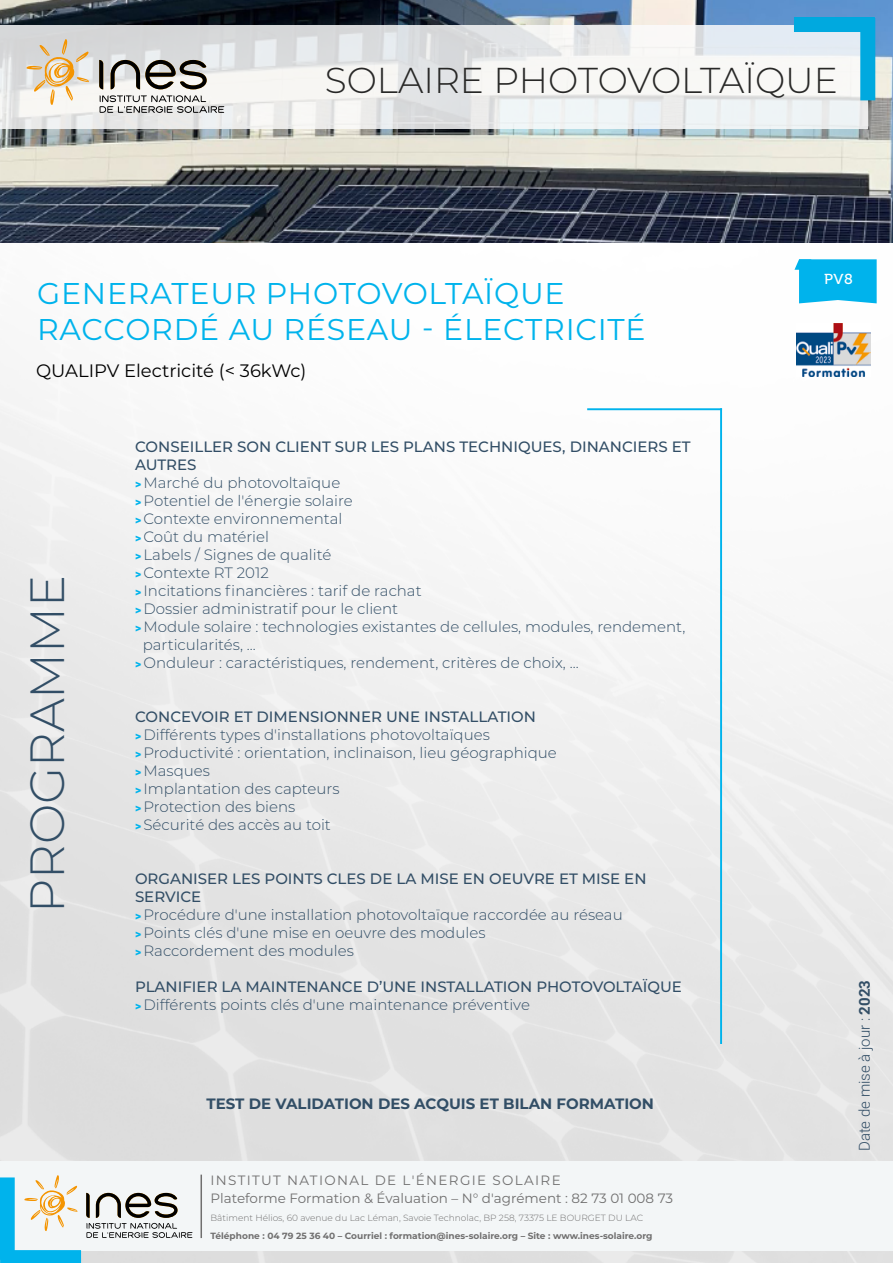
<style>
.page{position:relative;width:893px;height:1263px;background:#fff}
.page>*{position:absolute;margin:0;border:0;box-sizing:border-box;transform-origin:0 0}
.t1{font:300 48px "Montserrat";color:#324e66}
.t2{font:300 36px "Montserrat";color:#282827}
.t3{font:30px/36px "Montserrat";letter-spacing:.025em;color:#00b3ec}
.t4{font:18px "Montserrat";color:#000}
.t5{font:300 15px/18px "Montserrat";color:#324e66}
.t6{font:500 15px/18px "Montserrat";color:#324e66}
.t7{font:700 15px "Montserrat";color:#324e66}
.t8{font:300 15px "Roboto";color:#324e66}
.t9{font:14.4px "Museo 500";color:#fff;scale:1.05 1}
.t10{font:13.5px/18px "Montserrat";color:#706f6f}
.t11{font:700 9px "Montserrat";color:#706f6f}
.t12{font:300 9px "Montserrat";color:#706f6f}
.s1{font-family:"Roboto";font-weight:900;font-size:12px;color:#00b3ec}
.s2{font-weight:500}
.s3{font-weight:300}
.s4{font-weight:700}
</style>
<div class="page">
<img style="left:0;top:242px;width:893px;height:1021px">
<hr style="left:587px;top:408px;width:135px;height:2px;background:#00b3ec">
<hr style="left:720px;top:408px;width:2px;height:636px;background:#00b3ec">
<div style="left:0;top:1161px;width:893px;height:90px;background:#f3f6f7"></div>
<hr style="left:201px;top:1174px;width:1px;height:64px;background:#706f6f">
<svg style="left:25px;top:1175px;width:53px;height:56px"></svg>
<svg style="left:86px;top:1193px;width:107px;height:45px"></svg>
<div style="left:0;top:1250px;width:81px;height:13px;background:#00b3ec"></div>
<div style="left:0;top:1177px;width:15px;height:83px;background:#00b3ec"></div>
<svg style="left:794px;top:259px;width:83px;height:44px;background:#17b9ed"></svg>
<img style="left:797px;top:324px;width:73px;height:52px">
<img style="left:0;top:0;width:893px;height:242px">
<svg style="left:0;top:25px;width:868px;height:104px"></svg>
<div style="left:860px;top:18px;width:15px;height:82px;background:#00a9df"></div>
<div style="left:794px;top:17px;width:81px;height:15px;background:#00a9df"></div>
<svg style="left:100px;top:95px;width:124px;height:18px"></svg>
<svg style="left:27px;top:39px;width:62px;height:66px"></svg>
<svg style="left:99px;top:60px;width:4px;height:29px"></svg>
<svg style="left:111px;top:60px;width:96px;height:29px"></svg>
<h2 class="t2" style="left:325px;top:56px;width:514px">SOLAIRE PHOTOVOLTAÏQUE</h2>
<h3 class="t3" style="left:37px;top:274px;width:610px">GENERATEUR PHOTOVOLTAÏQUE<br>RACCORDÉ AU RÉSEAU - ÉLECTRICITÉ</h3>
<p class="t9" style="left:824px;top:271px;width:29px">PV8</p>
<p class="t4" style="left:36px;top:358px;width:272px">QUALIPV Electricité (&lt; 36kWc)</p>
<h1 class="t1" style="left:14px;top:913px;width:340px;rotate:-90deg">PROGRAMME</h1>
<p class="t6" style="left:135px;top:437px;width:557px">CONSEILLER SON CLIENT SUR LES PLANS TECHNIQUES, DINANCIERS ET</p>
<p class="t6" style="left:135px;top:455px;width:63px">AUTRES</p>
<p class="t5" style="left:135px;top:474px;width:207px"><span class="s1">&gt;</span> Marché du photovoltaïque</p>
<p class="t5" style="left:135px;top:492px;width:219px"><span class="s1">&gt;</span> Potentiel de l'énergie solaire</p>
<p class="t5" style="left:135px;top:510px;width:209px"><span class="s1">&gt;</span> Contexte environnemental</p>
<p class="t5" style="left:135px;top:528px;width:135px"><span class="s1">&gt;</span> Coût du matériel</p>
<p class="t5" style="left:135px;top:546px;width:198px"><span class="s1">&gt;</span> Labels / Signes de qualité</p>
<p class="t5" style="left:135px;top:564px;width:135px"><span class="s1">&gt;</span> Contexte RT 2012</p>
<p class="t5" style="left:135px;top:582px;width:288px"><span class="s1">&gt;</span> Incitations financières : tarif de rachat</p>
<p class="t5" style="left:135px;top:600px;width:265px"><span class="s1">&gt;</span> Dossier administratif pour le client</p>
<p class="t5" style="left:135px;top:618px;width:552px"><span class="s1">&gt;</span> Module solaire : technologies existantes de cellules, modules, rendement,</p>
<p class="t5" style="left:143px;top:636px;width:115px">particularités, ...</p>
<p class="t5" style="left:135px;top:654px;width:445px"><span class="s1">&gt;</span> Onduleur : caractéristiques, rendement, critères de choix, ...</p>
<p class="t5" style="left:135px;top:708px;width:423px"><span class="s2">CONCEVOIR ET DIMENSIONNER UNE INSTALLATION<br></span><span class="s1">&gt;</span> Différents types d'installations photovoltaïques<br><span class="s1">&gt;</span> Productivité : orientation, inclinaison, lieu géographique <span class="s1">&gt;</span> Masques<br><span class="s1">&gt;</span> Implantation des capteurs<br><span class="s1">&gt;</span> Protection des biens<br><span class="s1">&gt;</span> Sécurité des accès au toit</p>
<p class="t5" style="left:135px;top:870px;width:513px"><span class="s2">ORGANISER LES POINTS CLES DE LA MISE EN OEUVRE ET MISE EN SERVICE<br></span><span class="s1">&gt;</span> Procédure d'une installation photovoltaïque raccordée au réseau<br><span class="s1">&gt;</span> Points clés d'une mise en oeuvre des modules<br><span class="s1">&gt;</span> Raccordement des modules</p>
<p class="t6" style="left:135px;top:977px;width:548px">PLANIFIER LA MAINTENANCE D’UNE INSTALLATION PHOTOVOLTAÏQUE <span class="s1">&gt;</span> <span class="s3">Différents points clés d'une maintenance préventive</span></p>
<p class="t7" style="left:207px;top:1093px;width:449px">TEST DE VALIDATION DES ACQUIS ET BILAN FORMATION</p>
<p class="t10" style="left:210px;top:1171px;width:464px">INSTITUT NATIONAL DE L'ÉNERGIE SOLAIRE<br>Plateforme Formation &amp; Évaluation – N° d'agrément : 82 73 01 008 73</p>
<p class="t12" style="left:210px;top:1212px;width:434px">Bâtiment Hélios, 60 avenue du Lac Léman, Savoie Technolac, BP 258, 73375 LE BOURGET DU LAC</p>
<p class="t11" style="left:210px;top:1230px;width:444px">Téléphone : 04 79 25 36 40 – Courriel : formation@ines-solaire.org – Site : www.ines-solaire.org</p>
<p class="t8" style="left:854px;top:1151px;width:173px;rotate:-90deg">Date de mise à jour : <span class="s4">2023</span></p>
</div>
